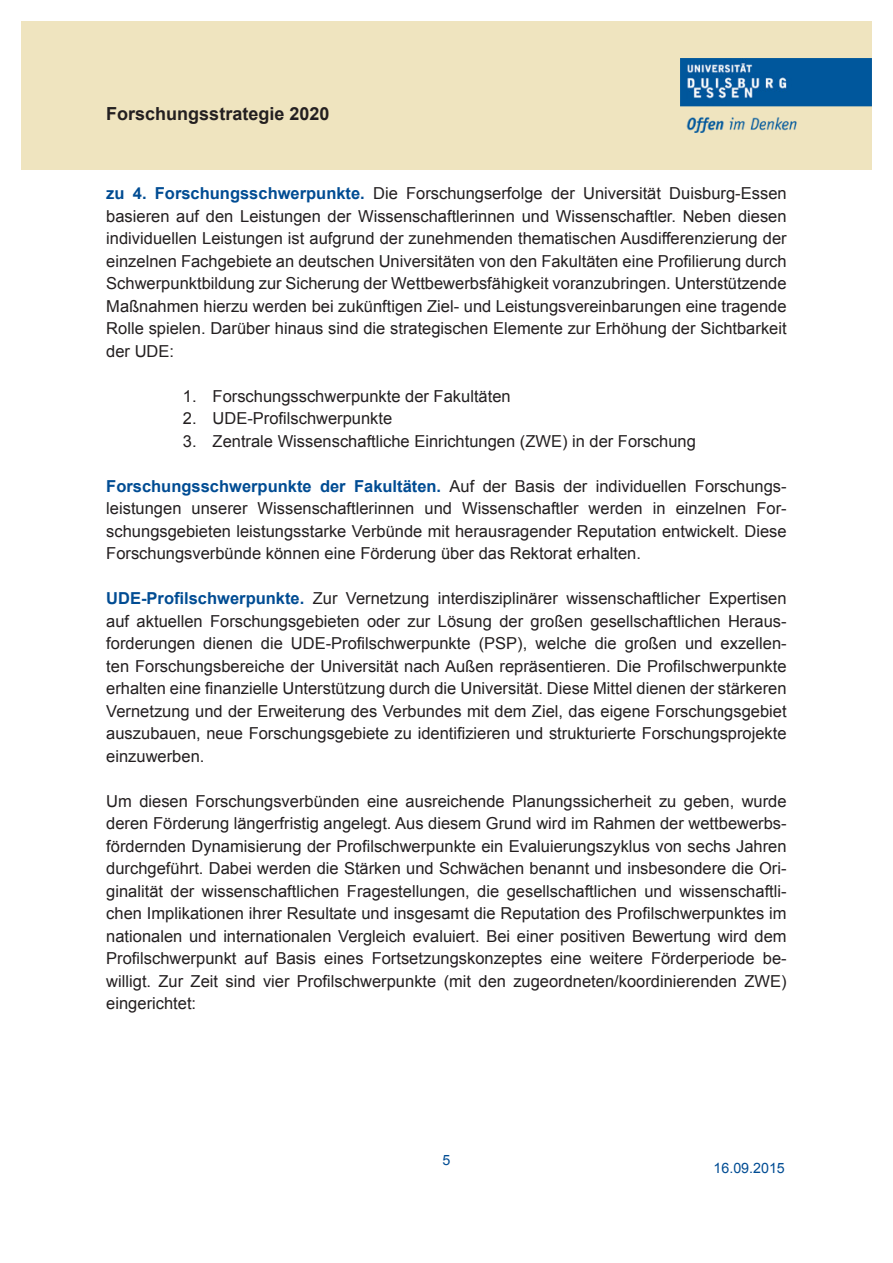
<style>
.page{position:relative;width:893px;height:1263px;background:#fff}
.page>*{position:absolute;margin:0;border:0;box-sizing:border-box;transform-origin:0 0}
.t1{font:700 18px "Arial";color:#231f20}
.t2{font:16.5px/22.5px "Arial";color:#231f20;text-align:justify}
.t3{font:14.25px "Arial";color:#004c93}
.s1{font-weight:700;color:#004c93}
</style>
<div class="page">
<div style="left:21px;top:21px;width:851px;height:149px;background:#efe4bf"></div>
<img style="left:680px;top:59px;width:192px;height:74px">
<p class="t1" style="left:106px;top:102px;width:225px">Forschungsstrategie 2020</p>
<p class="t2" style="left:106px;top:182px;width:682px"><span class="s1">zu 4. Forschungsschwerpunkte.</span> Die Forschungserfolge der Universität Duisburg-Essen basieren auf den Leistungen der Wissenschaftlerinnen und Wissenschaftler. Neben diesen individuellen Leistungen ist aufgrund der zunehmenden thematischen Ausdifferenzierung der einzelnen Fachgebiete an deutschen Universitäten von den Fakultäten eine Profilierung durch Schwerpunktbildung zur Sicherung der Wettbewerbsfähigkeit voranzubringen. Unterstützende Maßnahmen hierzu werden bei zukünftigen Ziel- und Leistungsvereinbarungen eine tragende Rolle spielen. Darüber hinaus sind die strategischen Elemente zur Erhöhung der Sichtbarkeit der UDE:</p>
<p class="t2" style="left:183px;top:385px;width:329px">1. Forschungsschwerpunkte der Fakultäten</p>
<p class="t2" style="left:183px;top:407px;width:211px">2. UDE-Profilschwerpunkte</p>
<p class="t2" style="left:183px;top:430px;width:515px">3. Zentrale Wissenschaftliche Einrichtungen (ZWE) in der Forschung</p>
<p class="t2" style="left:106px;top:475px;width:682px"><span class="s1">Forschungsschwerpunkte der Fakultäten.</span> Auf der Basis der individuellen Forschungs&shy;leistungen unserer Wissenschaftlerinnen und Wissenschaftler werden in einzelnen For&shy;schungsgebieten leistungsstarke Verbünde mit herausragender Reputation entwickelt. Diese Forschungsverbü nde können eine Förderung über das Rektorat erhalten.</p>
<p class="t2" style="left:106px;top:587px;width:682px"><span class="s1">UDE-Profilschwerpunkte.</span> Zur Vernetzung interdisziplinärer wissenschaftlicher Expertisen auf aktuellen Forschungsgebieten oder zur Lösung der großen gesellschaftlichen Heraus&shy;forderungen dienen die UDE-Profilschwerpunkte (PSP), welche die großen und exzellen&shy;ten Forschungsbereiche der Universität nach Außen repräsentieren. Die Profilschwerpunkte erhalten eine finanzielle Unterstützung durch die Universität. Diese Mittel dienen der stärkeren Vernetzung und der Erweiterung des Verbundes mit dem Ziel, das eigene Forschungsgebiet auszubauen, neue Forschungsgebiete zu identifizieren und strukturierte Forschungsprojekte einzuwerben.</p>
<p class="t2" style="left:106px;top:790px;width:682px">Um diesen Forschungsverbü nden eine ausreichende Planungssicherheit zu geben, wurde deren Förderung längerfristig angelegt. Aus diesem Grund wird im Rahmen der wettbewerbs&shy;fördernden Dynamisierung der Profilschwerpunkte ein Evaluierungszyklus von sechs Jahren durchgeführt. Dabei werden die Stärken und Schwächen benannt und insbesondere die Ori&shy;ginalität der wissenschaftlichen Fragestellungen, die gesellschaftlichen und wissenschaftli&shy;chen Implikationen ihrer Resultate und insgesamt die Reputation des Profilschwerpunktes im nationalen und internationalen Vergleich evaluiert. Bei einer positiven Bewertung wird dem Profilschwerpunkt auf Basis eines Fortsetzungskonzeptes eine weitere Förderperiode be&shy;willigt. Zur Zeit sind vier Profilschwerpunkte (mit den zugeordneten/koordinierenden ZWE) eingerichtet:</p>
<p class="t3" style="left:442px;top:1150px;width:9px">5</p>
<p class="t3" style="left:713px;top:1159px;width:73px">16.09.2015</p>
</div>
